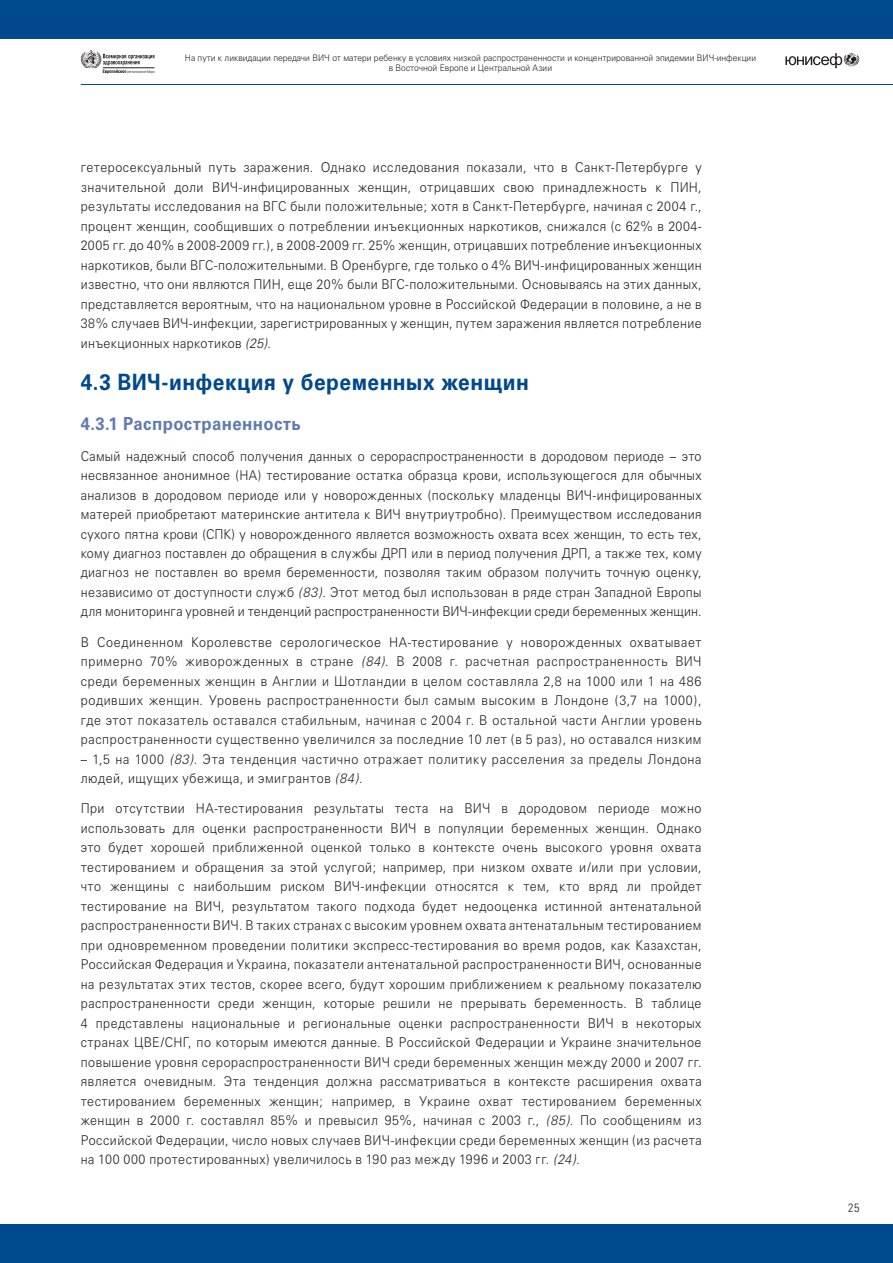
<style>
.page{position:relative;width:893px;height:1263px;background:#fff}
.page>*{position:absolute;margin:0;border:0;box-sizing:border-box;transform-origin:0 0}
.t1{font:700 22.5px "Univers Cyr";letter-spacing:.02em;color:#01498e;scale:.93 1}
.t2{font:700 18px "Univers Cyr";letter-spacing:.02em;color:#617bb1;scale:.93 1}
.t3{font:300 13.5px/19.5px "Univers Cyr";letter-spacing:.04em;color:#231f20;text-align:justify;scale:.93 1}
.t4{font:300 condensed 12px "Univers";color:#231f20}
.t5{font:300 9px/10.5px "Univers Cyr";color:#231f20;text-align:center;scale:.95 1}
.s1{font-style:italic}
</style>
<div class="page">
<div style="left:0;top:0;width:893px;height:38px;background:#01498e"></div>
<div style="left:0;top:1225px;width:893px;height:38px;background:#01498e"></div>
<svg style="left:785px;top:53px;width:74px;height:15px"></svg>
<hr style="left:81px;top:84px;width:812px;height:1px;background:#01498e">
<svg style="left:81px;top:50px;width:74px;height:24px"></svg>
<hr style="left:103px;top:68px;width:52px;height:1px;background:#231f20">
<p class="t5" style="left:185px;top:52px;width:603px">На пути к ликвидации передачи ВИЧ от матери ребенку в условиях низкой распространенности и концентрированной эпидемии ВИЧ-инфекции в Восточной Европе и Центральной Азии</p>
<p class="t3" style="left:81px;top:158px;width:669px">гетеросексуальный путь заражения. Однако исследования показали, что в Санкт-Петербурге у значительной доли ВИЧ-инфицированных женщин, отрицавших свою принадлежность к ПИН, результаты исследования на ВГС были положительные; хотя в Санкт-Петербурге, начиная с 2004 г., процент женщин, сообщивших о потреблении инъекционных наркотиков, снижался (с 62% в 2004- 2005 гг. до 40% в 2008-2009 гг.), в 2008-2009 гг. 25% женщин, отрицавших потребление инъекционных наркотиков, были ВГС-положительными. В Оренбурге, где только о 4% ВИЧ-инфицированных женщин известно, что они являются ПИН, еще 20% были ВГС-положительными. Основываясь на этих данных, представляется вероятным, что на национальном уровне в Российской Федерации в половине, а не в 38% случаев ВИЧ-инфекции, зарегистрированных у женщин, путем заражения является потребление инъекционных наркотиков <span class="s1">(25)</span>.</p>
<h1 class="t1" style="left:81px;top:369px;width:483px">4.3 ВИЧ-инфекция у беременных женщин</h1>
<h2 class="t2" style="left:81px;top:413px;width:238px">4.3.1 Распространенность</h2>
<p class="t3" style="left:81px;top:446px;width:669px">Самый надежный способ получения данных о серораспространенности в дородовом периоде – это несвязанное анонимное (НА) тестирование остатка образца крови, использующегося для обычных анализов в дородовом периоде или у новорожденных (поскольку младенцы ВИЧ-инфицированных матерей приобретают материнские антитела к ВИЧ внутриутробно). Преимуществом исследования сухого пятна крови (СПК) у новорожденного является возможность охвата всех женщин, то есть тех, кому диагноз поставлен до обращения в службы ДРП или в период получения ДРП, а также тех, кому диагноз не поставлен во время беременности, позволяя таким образом получить точную оценку, независимо от доступности служб <span class="s1">(83)</span>. Этот метод был использован в ряде стран Западной Европы для мониторинга уровней и тенденций распространенности ВИЧ-инфекции среди беременных женщин.</p>
<p class="t3" style="left:81px;top:632px;width:669px">В Соединенном Королевстве серологическое НА-тестирование у новорожденных охватывает примерно 70% живорожденных в стране <span class="s1">(84)</span>. В 2008 г. расчетная распространенность ВИЧ среди беременных женщин в Англии и Шотландии в целом составляла 2,8 на 1000 или 1 на 486 родивших женщин. Уровень распространенности был самым высоким в Лондоне (3,7 на 1000), где этот показатель оставался стабильным, начиная с 2004 г. В остальной части Англии уровень распространенности существенно увеличился за последние 10 лет (в 5 раз), но оставался низким</p>
<p class="t3" style="left:81px;top:749px;width:669px">– 1,5 на 1000 <span class="s1">(83)</span>. Эта тенденция частично отражает политику расселения за пределы Лондона людей, ищущих убежища, и эмигрантов <span class="s1">(84)</span>.</p>
<p class="t3" style="left:81px;top:799px;width:669px">При отсутствии НА-тестирования результаты теста на ВИЧ в дородовом периоде можно использовать для оценки распространенности ВИЧ в популяции беременных женщин. Однако это будет хорошей приближенной оценкой только в контексте очень высокого уровня охвата тестированием и обращения за этой услугой; например, при низком охвате и/или при условии, что женщины с наибольшим риском ВИЧ-инфекции относятся к тем, кто вряд ли пройдет тестирование на ВИЧ, результатом такого подхода будет недооценка истинной антенатальной распространенности ВИЧ. В таких странах с высоким уровнем охвата антенатальным тестированием при одновременном проведении политики экспресс-тестирования во время родов, как Казахстан, Российская Федерация и Украина, показатели антенатальной распространенности ВИЧ, основанные на результатах этих тестов, скорее всего, будут хорошим приближением к реальному показателю распространенности среди женщин, которые решили не прерывать беременность. В таблице 4 представлены национальные и региональные оценки распространенности ВИЧ в некоторых странах ЦВЕ/СНГ, по которым имеются данные. В Российской Федерации и Украине значительное повышение уровня серораспространенности ВИЧ среди беременных женщин между 2000 и 2007 гг. является очевидным. Эта тенденция должна рассматриваться в контексте расширения охвата тестированием беременных женщин; например, в Украине охват тестированием беременных женщин в 2000 г. составлял 85% и превысил 95%, начиная с 2003 г., <span class="s1">(85)</span>. По сообщениям из Российской Федерации, число новых случаев ВИЧ-инфекции среди беременных женщин (из расчета на 100 000 протестированных) увеличилось в 190 раз между 1996 и 2003 гг. <span class="s1">(24)</span>.</p>
<p class="t4" style="left:848px;top:1200px;width:13px">25</p>
</div>
